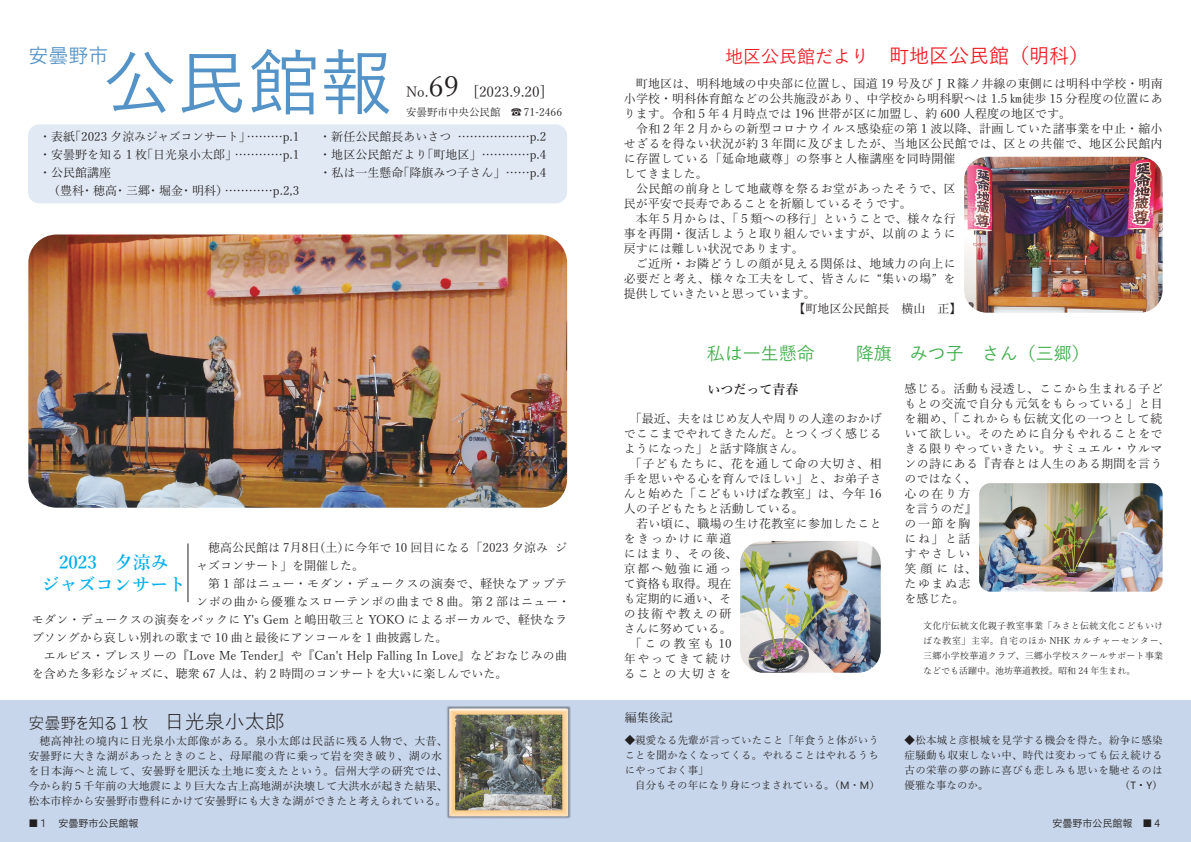
<style>
.page{position:relative;width:1191px;height:842px;background:#fff}
.page>*{position:absolute;margin:0;border:0;box-sizing:border-box;transform-origin:0 0}
.t1{font:72px "Yu Gothic UI";color:#5493c7}
.t2{font:28px "Yu Mincho";color:#231f20}
.t3{font:500 20px "Yu Gothic";color:#ee1d23}
.t4{font:300 20px "Yu Gothic UI";color:#231f20}
.t5{font:20px "Yu Gothic UI";color:#5493c7}
.t6{font:500 18px "Yu Gothic";color:#40ae49}
.t7{font:600 18px "Yu Mincho";color:#00aeef}
.t8{font:500 18px "Yu Gothic";color:#ee1d23}
.t9{font:300 16px "Yu Gothic UI";color:#231f20}
.t10{font:14px "Yu Mincho";color:#231f20}
.t11{font:600 13px "Yu Mincho";color:#231f20}
.t12{font:12px/15px "Yu Mincho";letter-spacing:.02em;color:#231f20;text-align:justify}
.t13{font:12px/18px "Yu Mincho";color:#231f20;text-align:center}
.t14{font:12px "Yu Mincho";letter-spacing:.045em;color:#231f20}
.t15{font:12px "Yu Mincho";letter-spacing:-.03em;color:#231f20}
.t16{font:11px/15px "Yu Mincho";letter-spacing:.02em;color:#231f20}
.t17{font:10.5px/15px "Yu Mincho";letter-spacing:.01em;color:#231f20;text-align:justify}
.t18{font:10.5px "Koz Min Pr 6 N";color:#231f20}
.t19{font:10px "Hiragino UD Sans F Std N W3";color:#231f20}
.t20{font:9px/15px "Yu Mincho";letter-spacing:.03em;color:#231f20}
.s1{font-size:14px}
</style>
<div class="page">
<div style="left:28px;top:124px;width:539px;height:79px;background:#e1eaf4;border-radius:11px"></div>
<div style="left:0;top:700px;width:1191px;height:142px;background:#c7d6eb"></div>
<div style="left:446px;top:706px;width:125px;height:113px;background:#231f20;opacity:.75"></div>
<img style="left:449px;top:708px;width:120px;height:108px">
<img style="left:964px;top:157px;width:198px;height:156px">
<img style="left:28px;top:234px;width:539px;height:274px">
<img style="left:740px;top:541px;width:140px;height:132px">
<img style="left:979px;top:483px;width:183px;height:109px">
<hr style="left:188px;top:543px;width:1px;height:59px;background:#231f20">
<p class="t5" style="left:28px;top:37px;width:81px">安曇野市</p>
<p class="t1" style="left:104px;top:16px;width:290px">公民館報</p>
<p class="t2" style="left:425px;top:61px;width:36px"><span class="s1">.</span>69</p>
<p class="t10" style="left:473px;top:79px;width:74px">]2023.9.20[</p>
<p class="t10" style="left:406px;top:79px;width:20px">No</p>
<p class="t17" style="left:406px;top:104px;width:96px">安曇野市中央公民館</p>
<p class="t12" style="left:458px;top:128px;width:90px">………………p.2</p>
<p class="t17" style="left:511px;top:104px;width:52px">☎ 71-2466</p>
<p class="t15" style="left:69px;top:125px;width:232px">「2023 夕涼みジャズコンサート」………p.1</p>
<p class="t12" style="left:39px;top:128px;width:37px">・表紙</p>
<p class="t13" style="left:319px;top:126px;width:133px">・新任公民館長あいさつ</p>
<p class="t13" style="left:39px;top:144px;width:262px">・安曇野を知る１「枚日光泉小太郎」…………p.1</p>
<p class="t12" style="left:39px;top:164px;width:73px">・公民館講座</p>
<p class="t12" style="left:42px;top:182px;width:43px">　（豊科</p>
<p class="t12" style="left:180px;top:182px;width:121px">・明科）…………p.2,3</p>
<p class="t12" style="left:81px;top:182px;width:37px">・穂高</p>
<p class="t12" style="left:147px;top:182px;width:37px">・堀金</p>
<p class="t12" style="left:114px;top:182px;width:37px">・三郷</p>
<p class="t12" style="left:421px;top:146px;width:127px">「町地区」…………p.4</p>
<p class="t13" style="left:319px;top:144px;width:109px">・地区公民館だより</p>
<p class="t13" style="left:397px;top:162px;width:151px">「降旗みつ子さん」……p.4</p>
<p class="t12" style="left:319px;top:164px;width:85px">・私は一生懸命</p>
<p class="t13" style="left:196px;top:537px;width:169px">穂高公民館は 月7 日8 土( ）<br>ャズコンサート」を開催した。</p>
<p class="t12" style="left:208px;top:575px;width:360px">第１部はニュー・モダン・デュークスの演奏で、軽快なアップテ</p>
<p class="t14" style="left:196px;top:590px;width:375px">ンポの曲から優雅なスローテンポの曲まで８曲。第２部はニュー・</p>
<p class="t12" style="left:32px;top:611px;width:537px">モダン・デュークスの演奏をバックに Y s' Gem と嶋田敬三と YOKO によるボーカルで、軽快なラ</p>
<p class="t13" style="left:32px;top:627px;width:417px">ブソングから哀しい別れの歌まで 10 曲と最後にアンコールを 1 曲披露した。</p>
<p class="t13" style="left:32px;top:645px;width:537px;text-align:left;text-indent:12px">エルビス・プレスリーの『Love Me Tender』や『Can t' Help Falling In Love』などおなじみの曲を含めた多彩なジャズに、聴衆 67 人は、約 2 時間のコンサートを大いに楽しんでいた。</p>
<p class="t13" style="left:343px;top:537px;width:206px">に今年で 10 回目になる「2023 夕涼み</p>
<p class="t12" style="left:555px;top:539px;width:13px">ジ</p>
<p class="t7" style="left:59px;top:552px;width:111px">2023　夕涼み</p>
<p class="t7" style="left:42px;top:574px;width:146px">ジャズコンサート</p>
<p class="t3" style="left:869px;top:37px;width:221px">　町地区公民館（明科(</p>
<p class="t8" style="left:725px;top:40px;width:145px">地区公民館だより</p>
<p class="t12" style="left:624px;top:74px;width:540px">　町地区は、明科地域の中央部に位置し、国道 19 号及びＪＲ篠ノ井線の東側には明科中学校・明南小学校・明科体育館などの公共施設があり、中学校から明科駅へは 1.5 ㎞徒歩 15 分程度の位置にあります。令和５年４月時点では 196 世帯が区に加盟し、約 600 人程度の地区です。</p>
<p class="t12" style="left:624px;top:119px;width:540px;text-align:left">　令和２年２月からの新型コロナウイルス感染症の第１波以降、計画していた諸事業を中止・縮小せざるを得ない状況が約３年間に及びましたが、当地区公民館では、区との共催で、地区公民館内に存置している「延命地蔵尊」の祭事と人権講座を同時開催<br>してきました。</p>
<p class="t12" style="left:624px;top:179px;width:333px">　公民館の前身として地蔵尊を祭るお堂があったそうで、区民が平安で長寿であることを祈願しているそうです。</p>
<p class="t12" style="left:624px;top:209px;width:333px">　本年５月からは、「５類への移行」ということで、様々な行事を再開・復活しようと取り組んでいますが、以前のように戻すには難しい状況であります。</p>
<p class="t12" style="left:636px;top:254px;width:321px;text-align:right">ご近所・お隣どうしの顔が見える関係は、地域力の向上にを</p>
<p class="t12" style="left:876px;top:269px;width:62px">“集いの場”</p>
<p class="t12" style="left:624px;top:269px;width:248px">必要だと考え、様々な工夫をして、皆さんに提供していきたいと思っています。</p>
<p class="t13" style="left:793px;top:298px;width:169px">【町地区公民館長　横山　正【</p>
<p class="t6" style="left:706px;top:337px;width:385px">私は一生懸命　　降旗　みつ子　さん（三郷(</p>
<p class="t11" style="left:707px;top:382px;width:92px">いつだって青春</p>
<p class="t12" style="left:624px;top:410px;width:259px;text-indent:6px">「最近、夫をはじめ友人や周りの人達のおかげでここまでやれてきたんだ。とつくづく感じるようになった」と話す降旗さん。</p>
<p class="t12" style="left:624px;top:455px;width:260px">　「子どもたちに、花を通して命の大切さ、相手を思いやる心を育んでほしい」と、お弟子さんと始めた「こどもいけばな教室」は、今年 16人の子どもたちと活動している。</p>
<p class="t12" style="left:624px;top:515px;width:259px;text-align:left">　若い頃に、職場の生け花教室に参加したことをきっかけに華道<br>にはまり、その後、<br>京都へ勉強に通っ<br>て資格も取得。現在<br>も定期的に通い、そ<br>の技術や教えの研<br>さんに努めている。</p>
<p class="t12" style="left:624px;top:635px;width:109px">　「この教室も 10年やってきて続けることの大切さを</p>
<p class="t12" style="left:904px;top:380px;width:260px;text-align:left">感じる。活動も浸透し、ここから生まれる子どもとの交流で自分も元気をもらっている」と目を細め、「これからも伝統文化の一つとして続いて欲しい。そのために自分もやれることをできる限りやっていきたい。サミュエル・ウルマンの詩にある『青春とは人生のある期間を言うのではなく、<br>心の在り方<br>を言うのだ『<br>の一節を胸<br>にね」と話<br>すやさしい<br>笑顔には、<br>たゆまぬ志<br>を感じた。</p>
<p class="t20" style="left:923px;top:617px;width:246px">文化庁伝統文化親子教室事業「みさと伝統文化こどもいけばな教室」主宰。自宅のほか NHK カルチャーセンター、三郷小学校華道クラブ、三郷小学校スクールサポート事業などでも活躍中。池坊華道教授。昭和 24 年生まれ。</p>
<p class="t4" style="left:165px;top:703px;width:121px">日光泉小太郎</p>
<p class="t12" style="left:624px;top:709px;width:49px">編集後記</p>
<p class="t9" style="left:28px;top:708px;width:138px">安曇野を知る１枚　</p>
<p class="t16" style="left:28px;top:732px;width:421px;text-indent:11px">穂高神社の境内に日光泉小太郎像がある。泉小太郎は民話に残る人物で、大昔、安曇野に大きな湖があったときのこと、母犀龍の背に乗って岩を突き破り、湖の水を日本海へと流して、安曇野を肥沃な土地に変えたという。信州大学の研究では、今から約５千年前の大地震により巨大な古上高地湖が決壊して大洪水が起きた結果、松本市梓から安曇野市豊科にかけて安曇野にも大きな湖ができたと考えられている。</p>
<p class="t17" style="left:624px;top:732px;width:256px">◆親愛なる先輩が言っていたこと「年食うと体がいうことを聞かなくなってくる。やれることはやれるうちにやっておく事「</p>
<p class="t17" style="left:635px;top:777px;width:206px">自分もその年になり身につまされている。（</p>
<p class="t17" style="left:869px;top:777px;width:12px">(</p>
<p class="t17" style="left:849px;top:777px;width:12px">・</p>
<p class="t19" style="left:28px;top:815px;width:112px">■１　安曇野市公民館報</p>
<p class="t17" style="left:904px;top:732px;width:260px;text-align:right">◆松本城と彦根城を見学する機会を得た。紛争に感染症騒動も収束しない中、時代は変わっても伝え続ける古の栄華の夢の跡に喜びも悲しみも思いを馳せるのは(</p>
<p class="t18" style="left:1136px;top:780px;width:12px">・</p>
<p class="t19" style="left:1042px;top:815px;width:91px">　安曇野市公民館報</p>
<p class="t19" style="left:1142px;top:815px;width:21px">■４</p>
</div>
